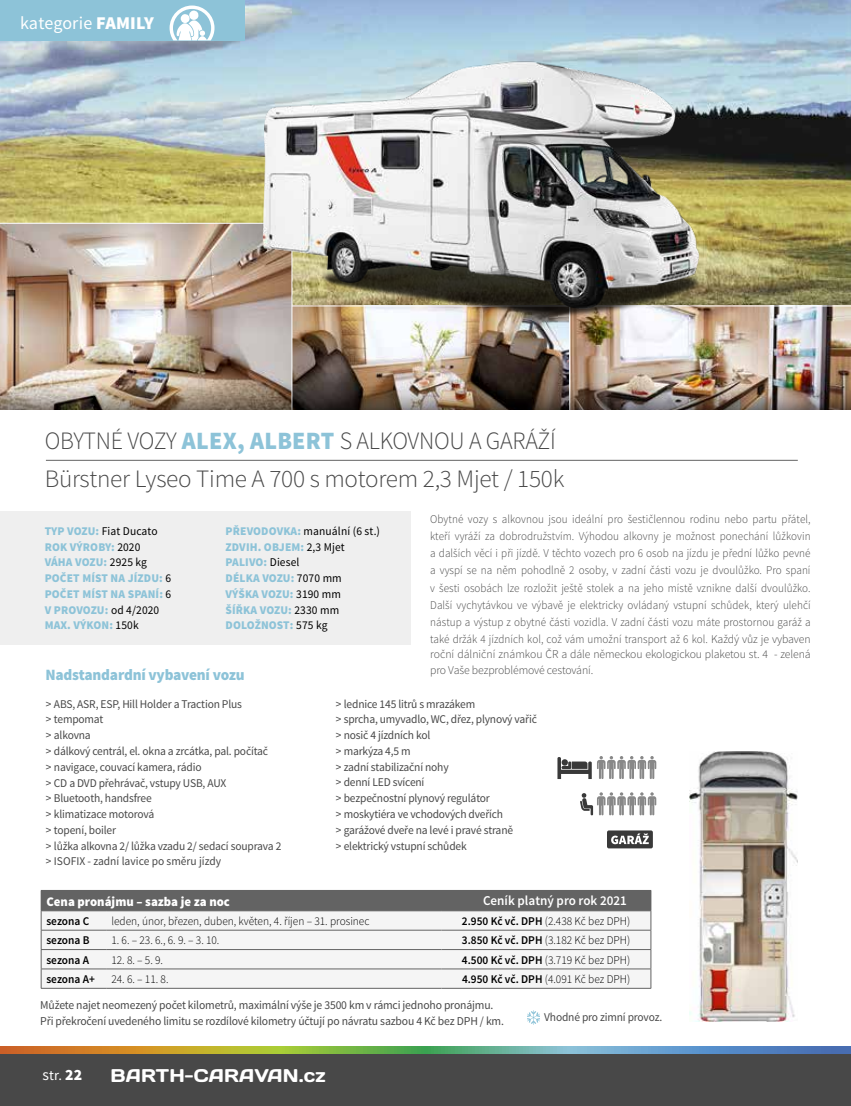
<style>
.page{position:relative;width:851px;height:1106px;background:#fff}
.page>*{position:absolute;margin:0;border:0;box-sizing:border-box;transform-origin:0 0}
.t1{font:300 24.9px/38.1px "Source Sans Pro";letter-spacing:-.01em;color:#484848;scale:.96 1}
.t2{font:18.45px "Days";letter-spacing:.01em;color:#fff}
.t3{font:18px "Source Sans Pro";letter-spacing:.005em;color:#fff}
.t4{font:900 15.75px "Source Sans Pro";letter-spacing:-.015em;color:#8dc3d8}
.t5{font:14.4px "Source Sans Pro";color:#fff}
.t6{font:600 13.5px "Source Sans Pro";color:#fff}
.t7{font:900 13.2px "Source Sans Pro";color:#fff}
.t8{font:12px/16.5px "Source Sans Pro";letter-spacing:-.015em;color:#484848}
.t9{font:11.85px/15.8px "Source Sans Pro";letter-spacing:-.015em;color:#484848}
.t10{font:300 11.85px/17.1px "Source Sans Pro";letter-spacing:-.01em;color:#484848;text-align:justify;scale:.94 1}
.t11{font:900 11.85px/15.8px "Source Sans Pro";letter-spacing:.01em;color:#8dc3d8}
.t12{font:300 11.85px "Source Sans Pro";color:#000;scale:.96 1}
.t13{font:300 11.85px/15.8px "Source Sans Pro";letter-spacing:-.01em;color:#484848}
.t14{font:600 11.85px "Source Sans Pro";color:#000;scale:.96 1}
.s1{font-weight:900}
.s2{font-weight:900;color:#8dc3d8}
.s3{font-weight:400;color:#000}
.s4{font-weight:600}
.s5{font-size:15.75px}
.s6{font-weight:900;font-size:15.75px}
</style>
<div class="page">
<div style="left:0;top:1046px;width:850px;height:60px;background:#484848"></div>
<svg style="left:0;top:1046px;width:850px;height:7px;background:#869e74"></svg>
<hr style="left:850px;top:326px;width:1px;height:666px;background:#000;opacity:.79">
<img style="left:0;top:0;width:850px;height:305px">
<img style="left:570px;top:305px;width:280px;height:77px">
<img style="left:292px;top:319px;width:276px;height:63px">
<img style="left:0;top:223px;width:292px;height:159px">
<div style="left:0;top:382px;width:850px;height:651px;background:#000;opacity:.79"></div>
<div style="left:0;top:410px;width:850px;height:623px;background:#fff"></div>
<img style="left:689px;top:751px;width:108px;height:270px">
<svg style="left:597px;top:756px;width:59px;height:23px"></svg>
<svg style="left:557px;top:757px;width:34px;height:22px"></svg>
<svg style="left:580px;top:792px;width:76px;height:23px"></svg>
<div style="left:607px;top:830px;width:45px;height:18px;background:#393939;border-radius:2px"></div>
<svg style="left:611px;top:833px;width:37px;height:11px"></svg>
<svg style="left:527px;top:1010px;width:13px;height:14px"></svg>
<img style="left:250px;top:44px;width:463px;height:275px">
<div style="left:0;top:511px;width:411px;height:133px;background:#efefef"></div>
<hr style="left:46px;top:460px;width:751px;height:1px;background:#636363">
<div style="left:0;top:0;width:244px;height:40px;background:#8dc3d8"></div>
<svg style="left:169px;top:6px;width:45px;height:34px"></svg>
<div style="left:41px;top:890px;width:609px;height:20px;background:#636363"></div>
<div style="left:42px;top:911px;width:608px;height:77px;background:#f5f5f5"></div>
<hr style="left:41px;top:910px;width:65px;height:1px;background:#636363">
<hr style="left:106px;top:910px;width:335px;height:1px;background:#636363">
<hr style="left:441px;top:910px;width:210px;height:1px;background:#636363">
<hr style="left:41px;top:929px;width:65px;height:1px;background:#636363">
<hr style="left:106px;top:929px;width:335px;height:1px;background:#636363">
<hr style="left:441px;top:929px;width:210px;height:1px;background:#636363">
<hr style="left:41px;top:949px;width:65px;height:1px;background:#636363">
<hr style="left:106px;top:949px;width:335px;height:1px;background:#636363">
<hr style="left:441px;top:949px;width:210px;height:1px;background:#636363">
<hr style="left:41px;top:968px;width:65px;height:1px;background:#636363">
<svg style="left:41px;top:911px;width:1px;height:77px"></svg>
<hr style="left:106px;top:968px;width:335px;height:1px;background:#636363">
<hr style="left:441px;top:968px;width:210px;height:1px;background:#636363">
<svg style="left:650px;top:890px;width:1px;height:98px"></svg>
<hr style="left:41px;top:988px;width:65px;height:1px;background:#636363">
<hr style="left:106px;top:988px;width:335px;height:1px;background:#636363">
<hr style="left:441px;top:988px;width:210px;height:1px;background:#636363">
<h3 class="t3" style="left:20px;top:12px;width:135px">kategorie <span class="s1">FAMILY</span></h3>
<h1 class="t1" style="left:45px;top:422px;width:542px">OBYTNÉ VOZY <span class="s2">ALEX, ALBERT</span> S ALKOVNOU A GARÁŽÍ<br>Bürstner Lyseo Time A 700 s motorem 2,3 Mjet / 150k</h1>
<p class="t10" style="left:430px;top:511px;width:406px">Obytné vozy s alkovnou jsou ideální pro šestičlennou rodinu nebo partu přátel, kteří vyráží za dobrodružstvím. Výhodou alkovny je možnost ponechání lůžkovin a dalších věcí i při jízdě. V těchto vozech pro 6 osob na jízdu je přední lůžko pevné a vyspí se na něm pohodlně 2 osoby, v zadní části vozu je dvoulůžko. Pro spaní v šesti osobách lze rozložit ještě stolek a na jeho místě vznikne další dvoulůžko.<br>Další vychytávkou ve výbavě je elektricky ovládaný vstupní schůdek, který ulehčí nástup a výstup z obytné části vozidla. V zadní části vozu máte prostornou garáž a také držák 4 jízdních kol, což vám umožní transport až 6 kol. Každý vůz je vybaven</p>
<p class="t13" style="left:430px;top:646px;width:382px">roční dálniční známkou ČR a dále německou ekologickou plaketou st. 4 - zelená pro Vaše bezproblémové cestování.</p>
<p class="t11" style="left:45px;top:523px;width:128px">TYP VOZU: <span class="s3">Fiat Ducato<br></span>ROK VÝROBY: <span class="s3">2020<br></span>VÁHA VOZU: <span class="s3">2925 kg<br></span>POČET MÍST NA JÍZDU: <span class="s3">6<br></span>POČET MÍST NA SPANÍ: <span class="s3">6<br></span>V PROVOZU: <span class="s3">od 4/2020<br></span>MAX. VÝKON: <span class="s3">150k</span></p>
<p class="t11" style="left:225px;top:523px;width:156px">PŘEVODOVKA: <span class="s3">manuální (6 st.)<br></span>ZDVIH. OBJEM: <span class="s3">2,3 Mjet<br></span>PALIVO: <span class="s3">Diesel<br></span>DÉLKA VOZU: <span class="s3">7070 mm<br></span>VÝŠKA VOZU: <span class="s3">3190 mm<br></span>ŠÍŘKA VOZU: <span class="s3">2330 mm<br></span>DOLOŽNOST: <span class="s3">575 kg</span></p>
<h3 class="t4" style="left:45px;top:665px;width:200px">Nadstandardní vybavení vozu</h3>
<p class="t9" style="left:46px;top:696px;width:237px">&gt; ABS, ASR, ESP, Hill Holder a Traction Plus<br>&gt; tempomat<br>&gt; alkovna<br>&gt; dálkový centrál, el. okna a zrcátka, pal. počítač<br>&gt; navigace, couvací kamera, rádio<br>&gt; CD a DVD přehrávač, vstupy USB, AUX<br>&gt; Bluetooth, handsfree<br>&gt; klimatizace motorová<br>&gt; topení, boiler<br>&gt; lůžka alkovna 2/ lůžka vzadu 2/ sedací souprava 2 &gt; ISOFIX - zadní lavice po směru jízdy</p>
<p class="t9" style="left:335px;top:696px;width:203px">&gt; lednice 145 litrů s mrazákem<br>&gt; sprcha, umyvadlo, WC, dřez, plynový vařič &gt; nosič 4 jízdních kol<br>&gt; markýza 4,5 m<br>&gt; zadní stabilizační nohy<br>&gt; denní LED svícení<br>&gt; bezpečnostní plynový regulátor<br>&gt; moskytiéra ve vchodových dveřích<br>&gt; garážové dveře na levé i pravé straně<br>&gt; elektrický vstupní schůdek</p>
<p class="t6" style="left:483px;top:891px;width:145px">Ceník platný pro rok 2021</p>
<p class="t7" style="left:46px;top:892px;width:185px">Cena pronájmu – sazba je za noc</p>
<p class="t14" style="left:46px;top:913px;width:46px">sezona C</p>
<p class="t12" style="left:111px;top:913px;width:270px">leden, únor, březen, duben, květen, 4. říjen – 31. prosinec</p>
<p class="t12" style="left:462px;top:913px;width:177px"><span class="s4">2.950 Kč vč. DPH</span> (2.438 Kč bez DPH)</p>
<p class="t14" style="left:46px;top:932px;width:46px">sezona B</p>
<p class="t12" style="left:111px;top:933px;width:114px">1. 6. – 23. 6., 6. 9. – 3. 10.</p>
<p class="t12" style="left:462px;top:933px;width:177px"><span class="s4">3.850 Kč vč. DPH</span> (3.182 Kč bez DPH)</p>
<p class="t14" style="left:46px;top:952px;width:46px">sezona A</p>
<p class="t12" style="left:111px;top:952px;width:55px">12. 8. – 5. 9.</p>
<p class="t12" style="left:462px;top:952px;width:177px"><span class="s4">4.500 Kč vč. DPH</span> (3.719 Kč bez DPH)</p>
<p class="t14" style="left:46px;top:971px;width:52px">sezona A+</p>
<p class="t12" style="left:111px;top:972px;width:61px">24. 6. – 11. 8.</p>
<p class="t12" style="left:462px;top:972px;width:177px"><span class="s4">4.950 Kč vč. DPH</span> (4.091 Kč bez DPH)</p>
<p class="t8" style="left:40px;top:996px;width:465px">Můžete najet neomezený počet kilometrů, maximální výše je 3500 km v rámci jednoho pronájmu.<br>Při překročení uvedeného limitu se rozdílové kilometry účtují po návratu sazbou 4 Kč bez DPH / km.</p>
<p class="t5" style="left:43px;top:1066px;width:41px"><span class="s5">s</span>tr. <span class="s6">22</span></p>
<h2 class="t2" style="left:111px;top:1063px;width:216px">BARTH-CARAVAN.cz</h2>
<p class="t9" style="left:544px;top:1009px;width:119px">Vhodné pro zimní provoz.</p>
</div>
